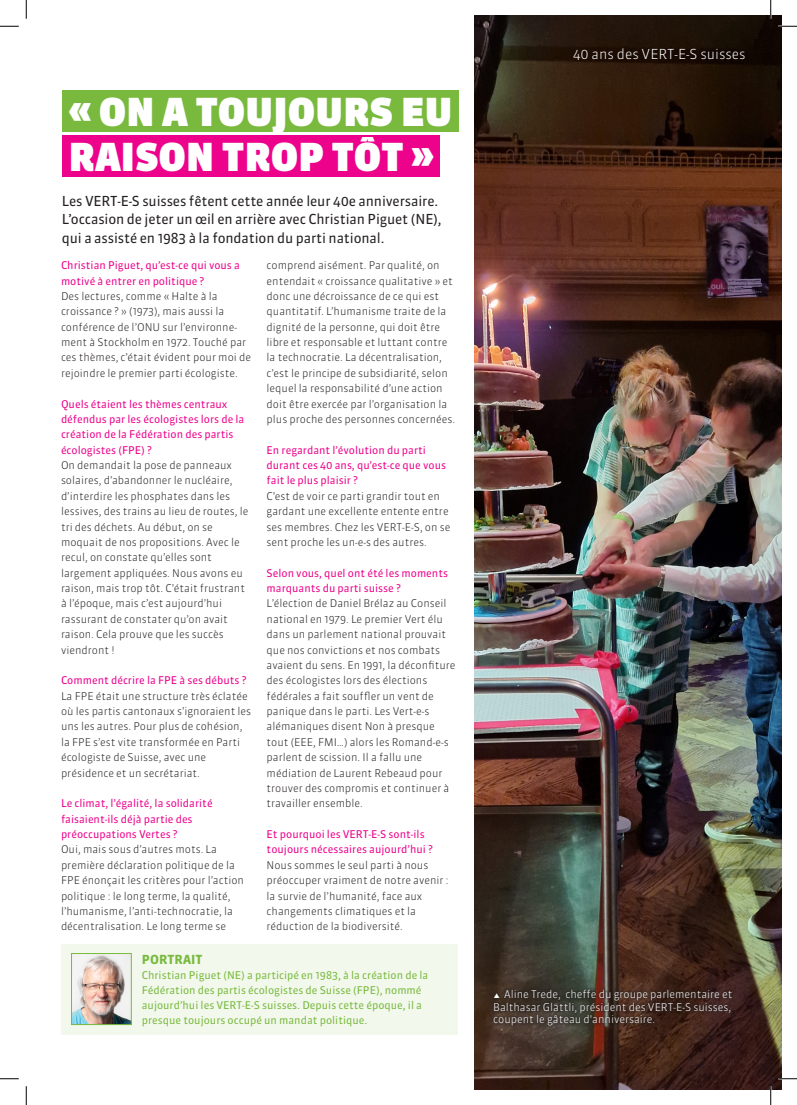
<style>
.page{position:relative;width:797px;height:1105px;background:#fff}
.page>*{position:absolute;margin:0;border:0;box-sizing:border-box;transform-origin:0 0}
.t1{font:900 38.38px "Sanuk OT";letter-spacing:.01em;color:#fff}
.Lead{font:13.75px/18.8px "Sanuk OT";letter-spacing:-.01em;color:#231f20}
.t2{font:300 13.75px "Sanuk OT";color:#fff}
.Kasten_Text{font:700 12.5px "Sanuk OT";letter-spacing:.01em;color:#79ba3e}
.Mengensatz_Kasten{font:300 10.62px/15.4px "Sanuk OT";color:#231f20}
.Mengensatz_Kasten-2{font:10.62px/15.4px "Sanuk OT";color:#ed028c}
.Kasten_Text-2{font:10.62px/15px "Sanuk OT";color:#79ba3e}
.Autor{font:300 10.62px/12.8px "Sanuk OT";color:#fff}
</style>
<div class="page">
<img style="left:475px;top:16px;width:306px;height:1073px">
<div style="left:63px;top:90px;width:396px;height:42px;background:#79ba3e"></div>
<div style="left:63px;top:135px;width:377px;height:42px;background:#ed028c"></div>
<div style="left:62px;top:944px;width:396px;height:90px;background:#f2f8ec"></div>
<img style="left:73px;top:955px;width:56px;height:68px">
<div style="left:71px;top:953px;width:60px;height:72px;border:1px solid #79ba3e"></div>
<div style="left:491px;top:986px;width:244px;height:43px;background:#231f20;opacity:.39"></div>
<svg style="left:0;top:25px;width:19px;height:2px"></svg>
<svg style="left:778px;top:25px;width:19px;height:2px"></svg>
<svg style="left:0;top:1078px;width:19px;height:1px"></svg>
<svg style="left:778px;top:1078px;width:19px;height:1px"></svg>
<svg style="left:25px;top:0;width:2px;height:19px"></svg>
<svg style="left:25px;top:1086px;width:2px;height:19px"></svg>
<svg style="left:770px;top:0;width:1px;height:19px"></svg>
<svg style="left:770px;top:1086px;width:1px;height:19px"></svg>
<p class="t1" style="left:69px;top:88px;width:385px">« ON A TOUJOURS EU</p>
<p class="t1" style="left:69px;top:133px;width:366px">RAISON TROP TÔT »</p>
<p class="Lead" style="left:62px;top:191px;width:381px">Les VERT-E-S suisses fêtent cette année leur 40e anniversaire.<br>L’occasion de jeter un œil en arrière avec Christian Piguet (NE), qui a assisté en 1983 à la fondation du parti national.</p>
<p class="Mengensatz_Kasten-2" style="left:61px;top:258px;width:180px">Christian Piguet, qu’est-ce qui vous a motivé à entrer en politique ?</p>
<p class="Mengensatz_Kasten" style="left:61px;top:288px;width:191px">Des lectures, comme « Halte à la croissance ? » (1973), mais aussi la conférence de l’ONU sur l’environne&shy;ment à Stockholm en 1972. Touché par ces thèmes, c’était évident pour moi de rejoindre le premier parti écologiste.</p>
<p class="Mengensatz_Kasten-2" style="left:61px;top:396px;width:185px">Quels étaient les thèmes centraux défendus par les écologistes lors de la création de la Fédération des partis écologistes (FPE) ?</p>
<p class="Mengensatz_Kasten" style="left:61px;top:457px;width:189px">On demandait la pose de panneaux solaires, d’abandonner le nucléaire, d’interdire les phosphates dans les lessives, des trains au lieu de routes, le tri des déchets. Au début, on se moquait de nos propositions. Avec le recul, on constate qu’elles sont largement appliquées. Nous avons eu raison, mais trop tôt. C’était frustrant à l’époque, mais c’est aujourd’hui rassurant de constater qu’on avait raison. Cela prouve que les succès viendront !</p>
<p class="Mengensatz_Kasten-2" style="left:61px;top:673px;width:187px">Comment décrire la FPE à ses débuts ?</p>
<p class="Mengensatz_Kasten" style="left:61px;top:688px;width:192px">La FPE était une structure très éclatée où les partis cantonaux s’ignoraient les uns les autres. Pour plus de cohésion, la FPE s’est vite transformée en Parti écologiste de Suisse, avec une présidence et un secrétariat.</p>
<p class="Mengensatz_Kasten-2" style="left:61px;top:796px;width:153px">Le climat, l’égalité, la solidarité faisaient-ils déjà partie des préoccupations Vertes ?</p>
<p class="Mengensatz_Kasten" style="left:61px;top:842px;width:184px">Oui, mais sous d’autres mots. La première déclaration politique de la FPE énonçait les critères pour l’action politique : le long terme, la qualité, l’humanisme, l’anti-technocratie, la décentralisation. Le long terme se</p>
<p class="Mengensatz_Kasten" style="left:266px;top:258px;width:190px">comprend aisément. Par qualité, on entendait « croissance qualitative » et donc une décroissance de ce qui est quantitatif. L’humanisme traite de la dignité de la personne, qui doit être libre et responsable et luttant contre la technocratie. La décentralisation, c’est le principe de subsidiarité, selon lequel la responsabilité d’une action doit être exercée par l’organisation la plus proche des personnes concernées.</p>
<p class="Mengensatz_Kasten-2" style="left:266px;top:442px;width:181px">En regardant l’évolution du parti durant ces 40 ans, qu’est-ce que vous fait le plus plaisir ?</p>
<p class="Mengensatz_Kasten" style="left:266px;top:488px;width:185px">C’est de voir ce parti grandir tout en gardant une excellente entente entre ses membres. Chez les VERT-E-S, on se sent proche les un-e-s des autres.</p>
<p class="Mengensatz_Kasten-2" style="left:266px;top:565px;width:183px">Selon vous, quel ont été les moments marquants du parti suisse ?</p>
<p class="Mengensatz_Kasten" style="left:266px;top:596px;width:190px">L’élection de Daniel Brélaz au Conseil national en 1979. Le premier Vert élu dans un parlement national prouvait que nos convictions et nos combats avaient du sens. En 1991, la déconfiture des écologistes lors des élections fédérales a fait souffler un vent de panique dans le parti. Les Vert-e-s alémaniques disent Non à presque tout (EEE, FMI…) alors les Romand-e-s parlent de scission. Il a fallu une médiation de Laurent Rebeaud pour trouver des compromis et continuer à travailler ensemble.</p>
<p class="Mengensatz_Kasten-2" style="left:266px;top:826px;width:168px">Et pourquoi les VERT-E-S sont-ils toujours nécessaires aujourd’hui ?</p>
<p class="Mengensatz_Kasten" style="left:266px;top:857px;width:183px">Nous sommes le seul parti à nous préoccuper vraiment de notre avenir : la survie de l’humanité, face aux changements climatiques et la réduction de la biodiversité.</p>
<p class="Kasten_Text" style="left:142px;top:952px;width:62px">PORTRAIT</p>
<p class="Kasten_Text-2" style="left:142px;top:968px;width:288px">Christian Piguet (NE) a participé en 1983, à la création de la Fédération des partis écologistes de Suisse (FPE), nommé aujourd’hui les VERT-E-S suisses. Depuis cette époque, il a presque toujours occupé un mandat politique.</p>
<p class="t2" style="left:573px;top:46px;width:174px">40 ans des VERT-E-S suisses</p>
<p class="Autor" style="left:493px;top:988px;width:240px">▲ Aline Trede, cheffe du groupe parlementaire et<br>Balthasar Glättli, président des VERT-E-S suisses, coupent le gâteau d'anniversaire.</p>
</div>
